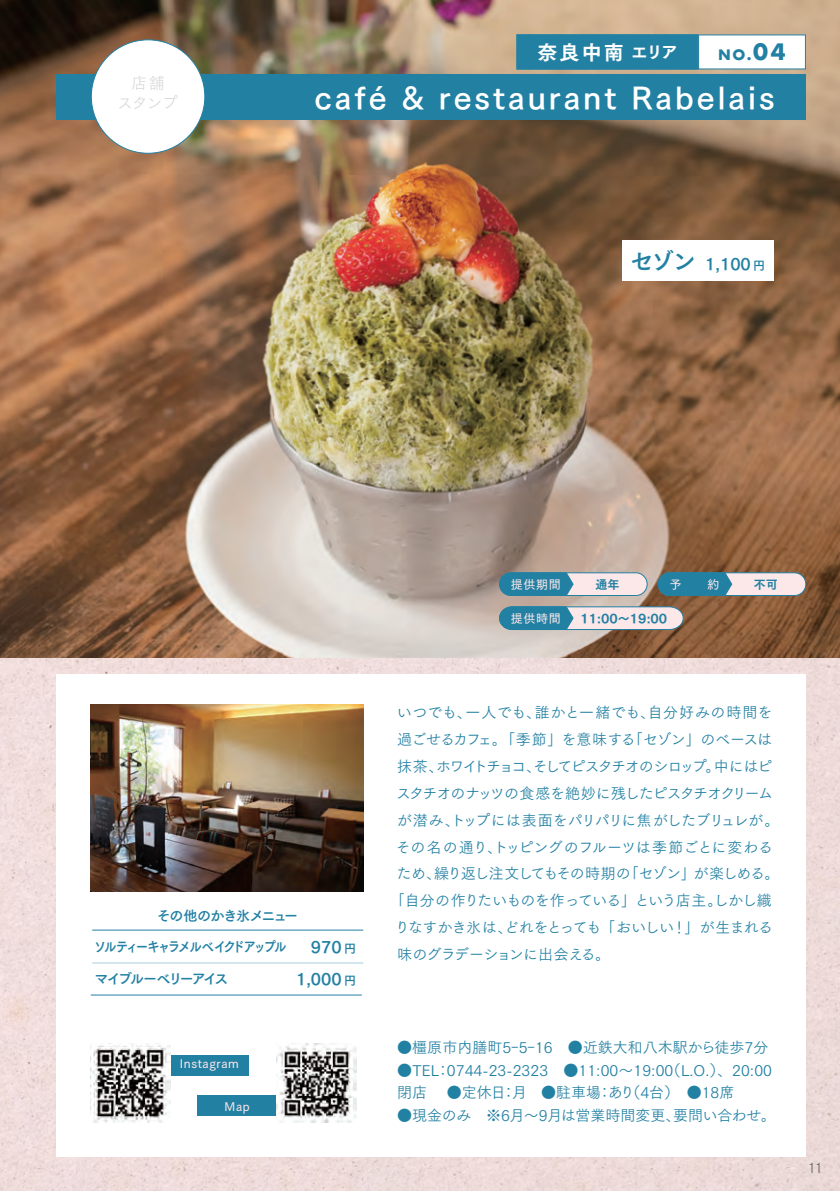
<style>
.page{position:relative;width:840px;height:1191px;background:#fff}
.page>*{position:absolute;margin:0;border:0;box-sizing:border-box;transform-origin:0 0}
.段落スタイル_1{font:30px "Tsuku Go Pro B";letter-spacing:.1em;color:#fff}
.段落スタイル_1-2{font:20px "Tsuku Go Pro E";color:#fff}
.段落スタイル_1-3{font:16px "Tsuku Go Pro B";color:#2280a3}
.段落スタイル_1-4{font:16px "Tsuku Go Pro L";letter-spacing:-.065em;color:#d4d5d7}
.段落スタイル_1-5{font:15px "Tsuku Go Pro R";letter-spacing:-.045em;color:#2280a3}
.段落スタイル_1-6{font:15px/22.6px "Tsuku Go Pro R";letter-spacing:.005em;color:#2280a3}
.段落スタイル_1-7{font:15px "Tsuku Go Pro R";letter-spacing:-.025em;color:#2280a3}
.段落スタイル_1-8{font:15px "Tsuku Go Pro R";letter-spacing:-.12em;color:#2280a3}
.段落スタイル_1-9{font:15px "Tsuku Go Pro R";letter-spacing:-.09em;color:#2280a3}
.段落スタイル_1-10{font:15px "Tsuku Go Pro R";color:#2280a3}
.段落スタイル_1-11{font:15px "Tsuku Go Pro R";letter-spacing:-.06em;color:#2280a3}
.段落スタイル_1-12{font:15px "Tsuku Go Pro R";letter-spacing:-.07em;color:#2280a3}
.段落スタイル_1-13{font:15px "Tsuku Go Pro R";letter-spacing:.025em;color:#2280a3}
.段落スタイル_1-14{font:15px "Tsuku Go Pro R";letter-spacing:-.05em;color:#2280a3}
.段落スタイル_1-15{font:14px "Tsuku Go Pro B";letter-spacing:-.18em;color:#2280a3;scale:.9 1}
.段落スタイル_1-16{font:14px "Tsuku Go Pro B";letter-spacing:-.085em;color:#2280a3}
.段落スタイル_1-17{font:14px "Tsuku Go Pro B";letter-spacing:-.15em;color:#2280a3}
.段落スタイル_1-18{font:700 14px "Futura";color:#2280a3}
.t1{font:14px "Tsuku Go Pro R";color:#6c6d70}
.段落スタイル_1-19{font:12px "Tsuku Go Pro D";letter-spacing:.05em;color:#fde8e9}
.段落スタイル_1-20{font:12px "Tsuku Go Pro E";color:#2280a3}
.s1{font-size:16px}
.s2{font-size:22px}
.s3{font-size:23.2px}
.s4{font-size:12px}
</style>
<div class="page">
<div style="left:0;top:0;width:839px;height:1191px;background:#eedcdb"></div>
<div style="left:57px;top:675px;width:748px;height:482px;background:#fff"></div>
<img style="left:0;top:0;width:839px;height:658px">
<div style="left:57px;top:74px;width:748px;height:45px;background:#2280a3"></div>
<div style="left:697px;top:34px;width:108px;height:35px;background:#fff"></div>
<div style="left:516px;top:34px;width:181px;height:35px;background:#2280a3;border:1px solid #2280a3"></div>
<img style="left:91px;top:704px;width:272px;height:187px">
<hr style="left:92px;top:929px;width:271px;height:1px;background:#2280a3">
<hr style="left:92px;top:962px;width:271px;height:1px;background:#2280a3">
<div style="left:91px;top:40px;width:114px;height:113px;background:#fff;border-radius:50%"></div>
<div style="left:622px;top:241px;width:151px;height:40px;background:#fff"></div>
<div style="left:499px;top:573px;width:147px;height:22px;background:#fde8e9;border-radius:11px"></div>
<div style="left:499px;top:572px;width:148px;height:24px;border:1px solid #2280a3;border-radius:11px"></div>
<div style="left:658px;top:573px;width:147px;height:22px;background:#fde8e9;border-radius:11px"></div>
<div style="left:657px;top:572px;width:148px;height:24px;border:1px solid #2280a3;border-radius:11px"></div>
<svg style="left:499px;top:572px;width:74px;height:24px;background:#2d83a3"></svg>
<svg style="left:499px;top:606px;width:184px;height:24px"></svg>
<svg style="left:657px;top:572px;width:75px;height:24px;background:#2e82a1"></svg>
<hr style="left:91px;top:994px;width:270px;height:1px;background:#2280a3">
<div style="left:169px;top:1054px;width:80px;height:21px;background:#2280a3"></div>
<div style="left:197px;top:1095px;width:80px;height:21px;background:#2280a3"></div>
<img style="left:91px;top:1043px;width:79px;height:80px">
<img style="left:276px;top:1043px;width:80px;height:80px">
<p class="段落スタイル_1-4" style="left:131px;top:70px;width:35px">店舗</p>
<p class="段落スタイル_1-4" style="left:117px;top:90px;width:62px">スタンプ</p>
<p class="段落スタイル_1-2" style="left:537px;top:34px;width:141px">奈良中南 <span class="s1">エリア</span></p>
<p class="段落スタイル_1-18" style="left:717px;top:45px;width:69px">NO.<span class="s2">04</span></p>
<p class="段落スタイル_1" style="left:314px;top:71px;width:461px">café &amp; restaurant Rabelais</p>
<p class="段落スタイル_1-3" style="left:630px;top:250px;width:136px"><span class="s3">セゾン</span> 1,100 <span class="s4">円</span></p>
<p class="段落スタイル_1-16" style="left:157px;top:903px;width:143px">その他のかき氷メニュー</p>
<p class="段落スタイル_1-15" style="left:94px;top:935px;width:215px">ソルティーキャラメルベイクドアップル</p>
<p class="段落スタイル_1-17" style="left:94px;top:966px;width:135px">マイブルーベリーアイス</p>
<p class="段落スタイル_1-3" style="left:311px;top:932px;width:47px">970 <span class="s4">円</span></p>
<p class="段落スタイル_1-3" style="left:296px;top:964px;width:61px">1,000 <span class="s4">円</span></p>
<p class="段落スタイル_1-19" style="left:180px;top:1053px;width:60px">Instagram</p>
<p class="段落スタイル_1-19" style="left:224px;top:1096px;width:27px">Map</p>
<p class="段落スタイル_1-19" style="left:510px;top:574px;width:51px">提供期間</p>
<p class="段落スタイル_1-19" style="left:510px;top:608px;width:51px">提供時間</p>
<p class="段落スタイル_1-20" style="left:595px;top:573px;width:25px">通年</p>
<p class="段落スタイル_1-20" style="left:753px;top:573px;width:25px">不可</p>
<p class="段落スタイル_1-19" style="left:669px;top:574px;width:13px">予</p>
<p class="段落スタイル_1-19" style="left:707px;top:574px;width:13px">約</p>
<p class="段落スタイル_1-20" style="left:580px;top:607px;width:88px">11:00〜19:00</p>
<p class="段落スタイル_1-13" style="left:396px;top:700px;width:377px">いつでも、一人でも、誰かと一緒でも、自分好みの時間を</p>
<p class="段落スタイル_1-11" style="left:397px;top:726px;width:376px">過ごせるカフェ。「季節」を意味する「セゾン」のベースは</p>
<p class="段落スタイル_1-8" style="left:397px;top:753px;width:376px">抹茶、ホワイトチョコ、そしてピスタチオのシロップ。中にはピ</p>
<p class="段落スタイル_1-12" style="left:396px;top:780px;width:378px">スタチオのナッツの食感を絶妙に残したピスタチオクリーム</p>
<p class="段落スタイル_1-5" style="left:396px;top:807px;width:384px">が潜み、トップには表面をパリパリに焦がしたブリュレが。</p>
<p class="段落スタイル_1-7" style="left:396px;top:834px;width:378px">その名の通り、トッピングのフルーツは季節ごとに変わる</p>
<p class="段落スタイル_1-9" style="left:396px;top:861px;width:384px">ため、繰り返し注文してもその時期の「セゾン」が楽しめる。</p>
<p class="段落スタイル_1-5" style="left:389px;top:888px;width:383px">「自分の作りたいものを作っている」という店主。しかし織</p>
<p class="段落スタイル_1-5" style="left:394px;top:915px;width:379px">りなすかき氷は、どれをとっても 「おいしい！」が生まれる</p>
<p class="段落スタイル_1-14" style="left:397px;top:942px;width:214px">味のグラデーションに出会える。</p>
<p class="段落スタイル_1-10" style="left:397px;top:1035px;width:372px">●橿原市内膳町5ｰ5ｰ16　●近鉄大和八木駅から徒歩7分</p>
<p class="段落スタイル_1-6" style="left:397px;top:1057px;width:376px">●TEL：0744-23-2323　●11:00～19:00（L.O.）、20:00閉店 　●定休日：月　●駐車場：あり（4台）　●18席</p>
<p class="段落スタイル_1-7" style="left:397px;top:1103px;width:380px">●現金のみ　※6月～9月は営業時間変更、要問い合わせ。</p>
<p class="t1" style="left:807px;top:1156px;width:17px">11</p>
</div>
